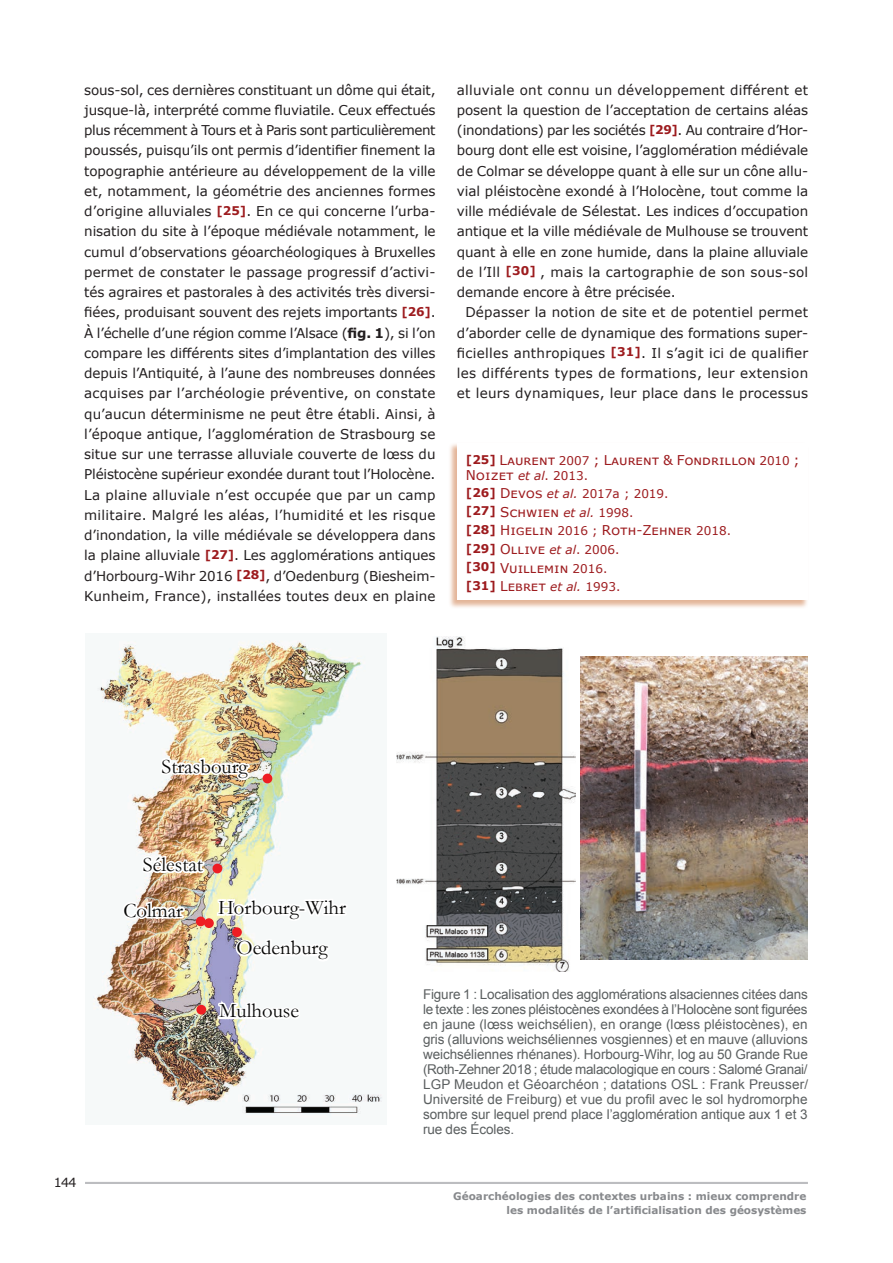
<style>
.page{position:relative;width:893px;height:1263px;background:#fff}
.page>*{position:absolute;margin:0;border:0;box-sizing:border-box;transform-origin:0 0}
.t1{font:20.7px "Garamond";color:#050504}
.t2{font:13.5px/20.2px "Verdana";letter-spacing:.01em;color:#231f20;text-align:justify}
.t3{font:13.5px/15px "Arial";letter-spacing:-.005em;color:#5b5f60;text-align:justify}
.t4{font:13.5px/18.6px "Verdana";color:#9d1b1e}
.t5{font:12.6px "Verdana";color:#231f20}
.t6{font:12px "Verdana";color:#9d1b1e}
.t7{font:700 10.5px/13.5px "Verdana";color:#87898c;text-align:right}
.s1{font-weight:700;font-size:12px;color:#9d1b1e}
.s2{font-weight:700}
.s3{font-weight:700;font-size:12px}
.s4{font-size:12px}
.s5{font-style:italic;font-size:12px}
.s6{font-size:13.5px}
.s7{font-style:italic}
</style>
<div class="page">
<hr style="left:85px;top:1182px;width:723px;height:2px;background:#bcbdc0">
<div style="left:448px;top:442px;width:361px;height:167px;background:#c86c33;opacity:.5"></div>
<div style="left:457px;top:443px;width:351px;height:157px;background:#fff"></div>
<img style="left:93px;top:640px;width:290px;height:477px">
<img style="left:158px;top:754px;width:94px;height:48px">
<img style="left:120px;top:853px;width:87px;height:93px">
<img style="left:216px;top:988px;width:87px;height:87px">
<svg style="left:233px;top:936px;width:99px;height:28px"></svg>
<svg style="left:215px;top:882px;width:136px;height:48px"></svg>
<div style="left:196px;top:916px;width:10px;height:10px;background:#ee1d23;border-radius:50%"></div>
<div style="left:204px;top:918px;width:10px;height:10px;background:#ee1d23;border-radius:50%"></div>
<div style="left:232px;top:927px;width:10px;height:10px;background:#ee1d23;border-radius:50%"></div>
<div style="left:196px;top:1005px;width:10px;height:9px;background:#ee1d23;border-radius:50%"></div>
<div style="left:213px;top:864px;width:9px;height:9px;background:#ee1d23;border-radius:50%"></div>
<div style="left:263px;top:774px;width:9px;height:9px;background:#ee1d23;border-radius:50%"></div>
<img style="left:397px;top:636px;width:179px;height:335px">
<img style="left:580px;top:657px;width:227px;height:302px">
<p class="t2" style="left:84px;top:79px;width:353px">sous-sol, ces dernières constituant un dôme qui était, jusque-là, interprété comme fluviatile. Ceux effectués plus récemment à Tours et à Paris sont particulièrement poussés, puisqu’ils ont permis d’identifier finement la topographie antérieure au développement de la ville et, notamment, la géométrie des anciennes formes d’origine alluviales <span class="s1">[25]</span>. En ce qui concerne l’urba&shy;nisation du site à l’époque médiévale notamment, le cumul d’observations géoarchéologiques à Bruxelles permet de constater le passage progressif d’activi&shy;tés agraires et pastorales à des activités très diversi&shy;fiées, produisant souvent des rejets importants <span class="s1">[26]</span>.<br>À l’échelle d’une région comme l’Alsace (<span class="s2">fig. 1</span>), si l’on compare les différents sites d’implantation des villes depuis l’Antiquité, à l’aune des nombreuses données acquises par l’archéologie préventive, on constate qu’aucun déterminisme ne peut être établi. Ainsi, à l’époque antique, l’agglomération de Strasbourg se situe sur une terrasse alluviale couverte de lœss du Pléistocène supérieur exondée durant tout l’Holocène.<br>La plaine alluviale n’est occupée que par un camp militaire. Malgré les aléas, l’humidité et les risque d’inondation, la ville médiévale se développera dans la plaine alluviale <span class="s1">[27]</span>. Les agglomérations antiques d’Horbourg-Wihr 2016 <span class="s1">[28]</span>, d’Oedenburg (Biesheim-Kunheim, France), installées toutes deux en plaine</p>
<p class="t2" style="left:457px;top:79px;width:353px">alluviale ont connu un développement différent et posent la question de l’acceptation de certains aléas (inondations) par les sociétés <span class="s1">[29]</span>. Au contraire d’Hor&shy;bourg dont elle est voisine, l’agglomération médiévale de Colmar se développe quant à elle sur un cône allu&shy;vial pléistocène exondé à l’Holocène, tout comme la ville médiévale de Sélestat. Les indices d’occupation antique et la ville médiévale de Mulhouse se trouvent quant à elle en zone humide, dans la plaine alluviale de l’Ill <span class="s1">[30]</span> , mais la cartographie de son sous-sol demande encore à être précisée.</p>
<p class="t2" style="left:457px;top:302px;width:353px;text-indent:9px">Dépasser la notion de site et de potentiel permet d’aborder celle de dynamique des formations super&shy;ficielles anthropiques <span class="s1">[31]</span>. Il s’agit ici de qualifier les différents types de formations, leur extension et leurs dynamiques, leur place dans le processus</p>
<p class="t4" style="left:466px;top:453px;width:335px;line-height:14.4px"><span class="s3">[25]</span> Laurent <span class="s4">2007</span> ; Laurent &amp; Fondrillon <span class="s4">2010</span> ;<br>Noizet <span class="s5">et al</span><span class="s4">. 2013.</span></p>
<p class="t6" style="left:466px;top:486px;width:204px"><span class="s2">[26]</span> <span class="s6">Devos</span> <span class="s7">et al.</span> 2017a ; 2019.</p>
<p class="t4" style="left:466px;top:502px;width:267px"><span class="s3">[27]</span> Schwien <span class="s5">et al.</span> <span class="s4">1998.<br></span><span class="s3">[28]</span> Higelin <span class="s4">2016 ;</span> Roth-Zehner <span class="s4">2018. </span><span class="s3">[29]</span> Ollive <span class="s5">et al</span><span class="s4">. 2006.<br></span><span class="s3">[30]</span> Vuillemin <span class="s4">2016.<br></span><span class="s3">[31]</span> Lebret <span class="s5">et al.</span> <span class="s4">1993.</span></p>
<h1 class="t1" style="left:161px;top:752px;width:88px">Strasbourg</h1>
<h1 class="t1" style="left:143px;top:851px;width:62px">Sélestat</h1>
<h1 class="t1" style="left:123px;top:896px;width:61px">Colmar</h1>
<h1 class="t1" style="left:218px;top:893px;width:129px">Horbourg-Wihr</h1>
<h1 class="t1" style="left:237px;top:934px;width:93px">Oedenburg</h1>
<h1 class="t1" style="left:219px;top:997px;width:81px">Mulhouse</h1>
<p class="t5" style="left:54px;top:1173px;width:24px">144</p>
<p class="t3" style="left:423px;top:986px;width:387px">Figure 1 : Localisation des agglomérations alsaciennes citées dans le texte : les zones pléistocènes exondées à l’Holocène sont figurées en jaune (lœss weichsélien), en orange (lœss pléistocènes), en gris (alluvions weichséliennes vosgiennes) et en mauve (alluvions weichséliennes rhénanes). Horbourg-Wihr, log au 50 Grande Rue (Roth-Zehner 2018 ; étude malacologique en cours : Salomé Granai/ LGP Meudon et Géoarchéon ; datations OSL : Frank Preusser/ Université de Freiburg) et vue du profil avec le sol hydromorphe sombre sur lequel prend place l’agglomération antique aux 1 et 3 rue des Écoles.</p>
<p class="t7" style="left:453px;top:1189px;width:355px">Géoarchéologies des contextes urbains : mieux comprendre les modalités de l’artificialisation des géosystèmes</p>
</div>
